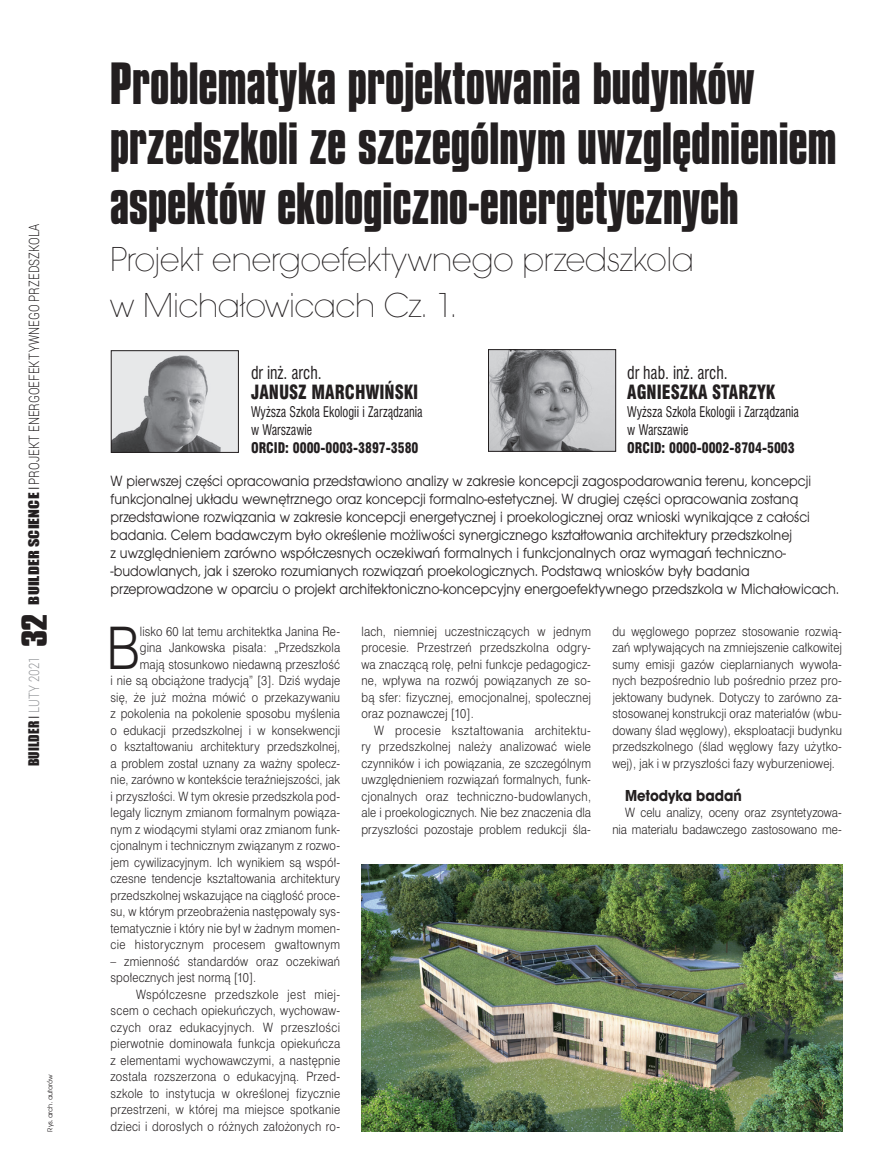
<style>
.page{position:relative;width:893px;height:1170px;background:#fff}
.page>*{position:absolute;margin:0;border:0;box-sizing:border-box;transform-origin:0 0}
.tekst_swiss_inicjal{font:54.6px "Swis 721 Lt PL";color:#231f20;scale:.89 1}
.Tytul_Compacta{font:700 49.5px/60px "Compacta PL";letter-spacing:-.005em;color:#231f20;scale:.95 1}
.Tytul_Compacta-2{font:36px/46.5px "Avant Gar Got Itc TEE Extr Ligh";letter-spacing:-.02em;color:#231f20}
.t1{font:18px "Swis 721 Blk Cn PL";color:#231f20;scale:.9 1}
.t2{font:16.5px "Swis 721 Cn PL";color:#231f20;scale:.9 1}
.srodtytul{font:700 16.5px "Avant Gar Got Itc TEE";color:#231f20;scale:.9 1}
.lead{font:15.45px/18px "Avant Gar Got Itc TEE";color:#231f20;scale:.9 1}
.t3{font:300 14.25px "Roboto";letter-spacing:.01em;color:#231f20;scale:.8 1}
.t4{font:300 14.25px "Roboto";letter-spacing:.005em;color:#939598;scale:.8 1}
.autor_stanowisko{font:13.5px/18px "Swis 721 Cn PL";color:#231f20;scale:.85 1}
.autor_stanowisko-2{font:13.5px "Swis 721 Blk Cn PL";color:#231f20;scale:.9 1}
.tekst_swiss{font:12px/16.5px "Swis 721 Lt PL";letter-spacing:.015em;color:#231f20;text-align:justify;scale:.89 1}
.tekst_swiss_inicjal-2{font:12px/16.5px "Swis 721 Lt PL";letter-spacing:.015em;color:#231f20;text-align:right;scale:.89 1}
.Fot_autor{font:7.5px "Avant Gar Got Itc TEE";letter-spacing:-.015em;color:#231f20}
.s1{font-family:"Impact";font-weight:400;font-size:13.5px}
.s2{font-family:"Swis 721 Lt PL";font-weight:400;font-size:13.5px}
.s3{font-family:"Impact";font-weight:400;font-size:13.5px;color:#231f20}
.s4{font-family:"Swis 721 Lt PL";font-weight:400;font-size:13.5px;color:#231f20}
.s5{font-family:"Compacta PL";font-weight:700;font-size:30px;color:#231f20}
</style>
<div class="page">
<img style="left:113px;top:352px;width:124px;height:98px">
<div style="left:111px;top:350px;width:128px;height:102px;border:1px solid #231f20"></div>
<img style="left:490px;top:351px;width:124px;height:98px">
<div style="left:488px;top:349px;width:128px;height:102px;border:1px solid #231f20"></div>
<img style="left:361px;top:864px;width:482px;height:267px">
<p class="t3" style="left:24px;top:604px;width:478px;rotate:-90deg"><span class="s1">BUILDER SCIENCE</span> <span class="s2">I</span> PROJEKT ENERGOEFEKTYWNEGO PRZEDSZKOLA</p>
<p class="t4" style="left:24px;top:766px;width:192px;rotate:-90deg"><span class="s3">BUILDER</span> <span class="s4">I</span> LUTY 2021 <span class="s5">32</span></p>
<p class="Fot_autor" style="left:46px;top:1131px;width:59px;rotate:-90deg">Rys. arch. autorów</p>
<p class="Tytul_Compacta" style="left:110px;top:54px;width:767px">Problematyka projektowania budynków przedszkoli ze szczególnym uwzględnieniem aspektów ekologiczno-energetycznych</p>
<p class="Tytul_Compacta-2" style="left:110px;top:236px;width:586px">Projekt energoefektywnego przedszkola w Michałowicach Cz. 1.</p>
<p class="t2" style="left:251px;top:362px;width:80px">dr inż. arch.</p>
<p class="t1" style="left:251px;top:380px;width:187px">JANUSZ MARCHWIŃSKI</p>
<p class="autor_stanowisko" style="left:251px;top:402px;width:203px">Wyższa Szkoła Ekologii i Zarządzania w Warszawie</p>
<p class="autor_stanowisko-2" style="left:251px;top:439px;width:188px">ORCID: 0000-0003-3897-3580</p>
<p class="t2" style="left:627px;top:362px;width:113px">dr hab. inż. arch.</p>
<p class="t1" style="left:627px;top:380px;width:166px">AGNIESZKA STARZYK</p>
<p class="autor_stanowisko" style="left:627px;top:402px;width:203px">Wyższa Szkoła Ekologii i Zarządzania w Warszawie</p>
<p class="autor_stanowisko-2" style="left:627px;top:439px;width:188px">ORCID: 0000-0002-8704-5003</p>
<p class="lead" style="left:111px;top:472px;width:811px">W pierwszej części opracowania przedstawiono analizy w zakresie koncepcji zagospodarowania terenu, koncepcji funkcjonalnej układu wewnętrznego oraz koncepcji formalno-estetycznej. W drugiej części opracowania zostaną przedstawione rozwiązania w zakresie koncepcji energetycznej i proekologicznej oraz wnioski wynikające z całości badania. Celem badawczym było określenie możliwości synergicznego kształtowania architektury przedszkolnej<br>z uwzględnieniem zarówno współczesnych oczekiwań formalnych i funkcjonalnych oraz wymagań techniczno--budowlanych, jak i szeroko rozumianych rozwiązań proekologicznych. Podstawą wniosków były badania przeprowadzone w oparciu o projekt architektoniczno-koncepcyjny energoefektywnego przedszkola w Michałowicach.</p>
<p class="tekst_swiss_inicjal" style="left:106px;top:611px;width:39px">B</p>
<p class="tekst_swiss_inicjal-2" style="left:111px;top:622px;width:259px">lisko 60 lat temu architektka Janina Re-<br>gina Jankowska pisała: „Przedszkola<br>mają stosunkowo niedawną przeszłość<br>i nie są obciążone tradycją” [3]. Dziś wydaje się, że już można mówić o przekazywaniu z pokolenia na pokolenie sposobu myślenia o edukacji przedszkolnej i w konsekwencji o kształtowaniu architektury przedszkolnej, a problem został uznany za ważny społecz&shy;nie, zarówno w kontekście teraźniejszości, jak i przyszłości. W tym okresie przedszkola pod&shy;legały licznym zmianom formalnym powiąza&shy;nym z wiodącymi stylami oraz zmianom funk&shy;cjonalnym i technicznym związanym z rozwo&shy;jem cywilizacyjnym. Ich wynikiem są współ&shy;czesne tendencje kształtowania architektury przedszkolnej wskazujące na ciągłość proce&shy;su, w którym przeobrażenia następowały sys&shy;tematycznie i który nie był w żadnym momen&shy;cie historycznym procesem gwałtownym</p>
<p class="tekst_swiss_inicjal-2" style="left:111px;top:952px;width:259px;text-align:left">– zmienność standardów oraz oczekiwań społecznych jest normą [10].</p>
<p class="tekst_swiss" style="left:111px;top:985px;width:259px;text-indent:26px">Współczesne przedszkole jest miej&shy;scem o cechach opiekuńczych, wychowaw&shy;czych oraz edukacyjnych. W przeszłości pierwotnie dominowała funkcja opiekuńcza z elementami wychowawczymi, a następnie została rozszerzona o edukacyjną. Przed&shy;szkole to instytucja w określonej fizycznie przestrzeni, w której ma miejsce spotkanie dzieci i dorosłych o różnych założonych ro-</p>
<p class="tekst_swiss" style="left:361px;top:622px;width:259px">lach, niemniej uczestniczących w jednym procesie. Przestrzeń przedszkolna odgry&shy;wa znaczącą rolę, pełni funkcje pedagogicz&shy;ne, wpływa na rozwój powiązanych ze so&shy;bą sfer: fizycznej, emocjonalnej, społecznej oraz poznawczej [10].</p>
<p class="tekst_swiss" style="left:361px;top:721px;width:260px;text-indent:13px">W procesie kształtowania architektu&shy;ry przedszkolnej należy analizować wiele czynników i ich powiązania, ze szczególnym uwzględnieniem rozwiązań formalnych, funk&shy;cjonalnych oraz techniczno-budowlanych, ale i proekologicznych. Nie bez znaczenia dla przyszłości pozostaje problem redukcji śla-</p>
<p class="tekst_swiss" style="left:612px;top:622px;width:259px">du węglowego poprzez stosowanie rozwią&shy;zań wpływających na zmniejszenie całkowitej sumy emisji gazów cieplarnianych wywoła&shy;nych bezpośrednio lub pośrednio przez pro&shy;jektowany budynek. Dotyczy to zarówno za&shy;stosowanej konstrukcji oraz materiałów (wbu&shy;dowany ślad węglowy), eksploatacji budynku przedszkolnego (ślad węglowy fazy użytko&shy;wej), jak i w przyszłości fazy wyburzeniowej.</p>
<p class="srodtytul" style="left:625px;top:785px;width:131px">Metodyka badań</p>
<p class="tekst_swiss" style="left:612px;top:804px;width:259px;text-align:right">W celu analizy, oceny oraz zsyntetyzowa&shy;nia materiału badawczego zastosowano me-</p>
</div>
